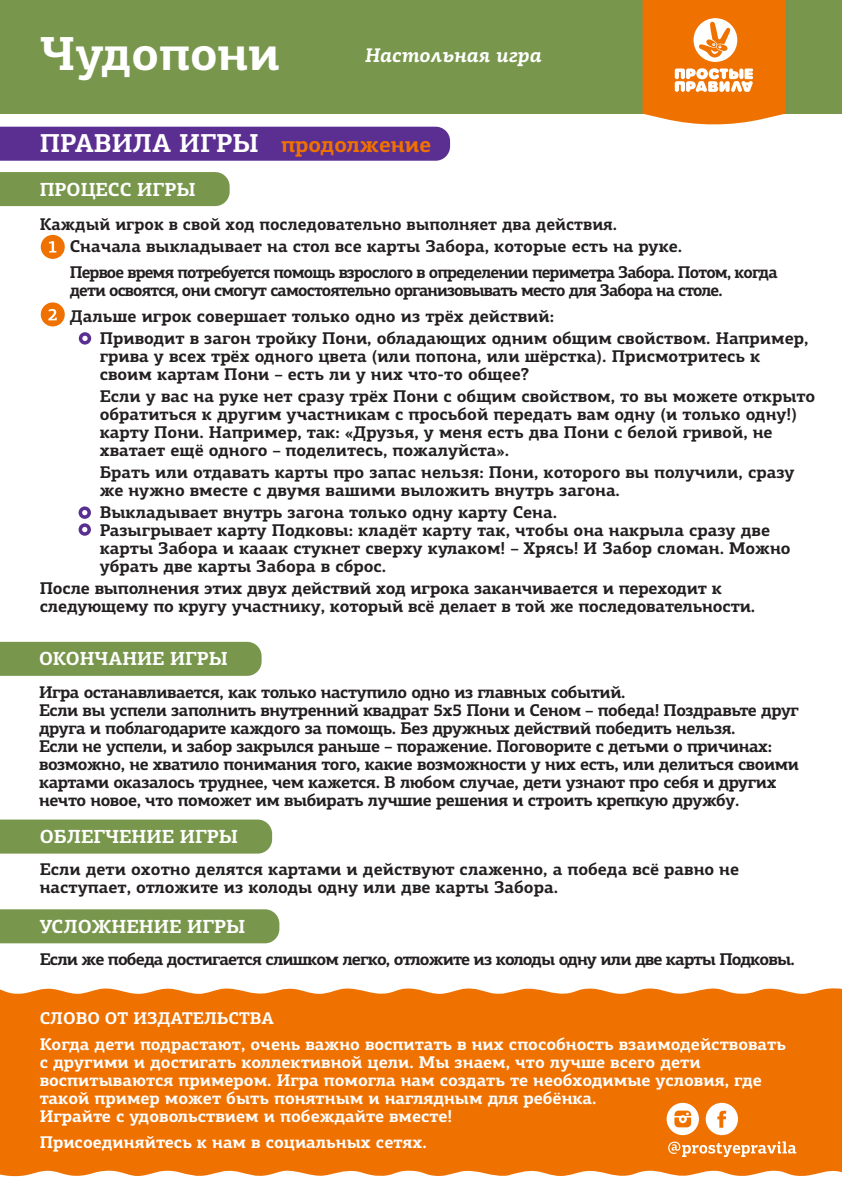
<style>
.page{position:relative;width:842px;height:1191px;background:#fff}
.page>*{position:absolute;margin:0;border:0;box-sizing:border-box;transform-origin:0 0}
.t1{font:700 48px "PF Centro Slab Pro";color:#fff}
.t2{font:700 26px "PF Centro Slab Pro";color:#fff}
.t3{font:italic 700 19.8px "PF Centro Slab Pro";color:#fff}
.t4{font:700 19px "PF Centro Slab Pro";color:#fff}
.t5{font:700 17px/18px "PF Centro Slab Pro";letter-spacing:-.01em;color:#231f20}
.t6{font:700 17px/18px "PF Centro Slab Pro";color:#fff}
.t7{font:700 17px/18px "PF Centro Slab Pro";letter-spacing:-.05em;color:#231f20;scale:.96 1}
.t8{font:700 17px "PF Centro Slab Pro";letter-spacing:-.05em;color:#231f20}
.s1{font-size:22px;color:#ef7100}
</style>
<div class="page">
<div style="left:0;top:0;width:842px;height:113px;background:#79974c"></div>
<div style="left:0;top:988px;width:842px;height:189px;background:#ef7100"></div>
<svg style="left:706px;top:1102px;width:32px;height:33px"></svg>
<svg style="left:667px;top:1102px;width:32px;height:33px"></svg>
<svg style="left:668px;top:1141px;width:128px;height:16px"></svg>
<div style="left:0;top:642px;width:262px;height:34px;background:#79974c"></div>
<div style="left:0;top:819px;width:272px;height:34px;background:#79974c"></div>
<div style="left:0;top:909px;width:279px;height:34px;background:#79974c"></div>
<div style="left:0;top:172px;width:230px;height:34px;background:#79974c"></div>
<div style="left:0;top:127px;width:450px;height:34px;background:#5b2e91"></div>
<div style="left:41px;top:302px;width:24px;height:24px;background:#ef7100;border-radius:50%"></div>
<svg style="left:48px;top:309px;width:9px;height:11px"></svg>
<div style="left:41px;top:235px;width:24px;height:24px;background:#ef7100;border-radius:50%"></div>
<svg style="left:49px;top:241px;width:7px;height:11px"></svg>
<svg style="left:643px;top:0;width:142px;height:125px;background:#f18729"></svg>
<div style="left:79px;top:332px;width:12px;height:12px;background:#5b2e91;border-radius:50%"></div>
<svg style="left:82px;top:336px;width:6px;height:5px"></svg>
<svg style="left:79px;top:506px;width:12px;height:13px"></svg>
<svg style="left:82px;top:510px;width:5px;height:5px"></svg>
<svg style="left:79px;top:523px;width:12px;height:13px"></svg>
<svg style="left:82px;top:527px;width:5px;height:5px"></svg>
<h1 class="t1" style="left:40px;top:23px;width:242px">Чудопони</h1>
<p class="t3" style="left:365px;top:43px;width:178px">Настольная игра</p>
<h2 class="t2" style="left:40px;top:127px;width:393px">ПРАВИЛА ИГРЫ <span class="s1">продолжение</span></h2>
<p class="t4" style="left:40px;top:177px;width:157px">ПРОЦЕСС ИГРЫ</p>
<p class="t5" style="left:70px;top:213px;width:614px;line-height:22px;text-indent:-30px">Каждый игрок в свой ход последовательно выполняет два действия.<br>Сначала выкладывает на стол все карты Забора, которые есть на руке.</p>
<p class="t7" style="left:70px;top:263px;width:739px">Первое время потребуется помощь взрослого в определении периметра Забора. Потом, когда дети освоятся, они смогут самостоятельно организовывать место для Забора на столе.</p>
<p class="t5" style="left:100px;top:305px;width:710px;line-height:22px;text-indent:-30px">Дальше игрок совершает только одно из трёх действий:<br>Приводит в загон тройку Пони, обладающих одним общим свойством. Например,</p>
<p class="t5" style="left:100px;top:347px;width:662px">грива у всех трёх одного цвета (или попона, или шёрстка). Присмотритесь к своим картам Пони – есть ли у них что-то общее?</p>
<p class="t5" style="left:100px;top:387px;width:717px">Если у вас на руке нет сразу трёх Пони с общим свойством, то вы можете открыто обратиться к другим участникам с просьбой передать вам одну (и только одну!) карту Пони. Например, так: «Друзья, у меня есть два Пони с белой гривой, не хватает ещё одного – поделитесь, пожалуйста».</p>
<p class="t5" style="left:100px;top:463px;width:696px">Брать или отдавать карты про запас нельзя: Пони, которого вы получили, сразу же нужно вместе с двумя вашими выложить внутрь загона.</p>
<p class="t5" style="left:100px;top:503px;width:692px">Выкладывает внутрь загона только одну карту Сена.<br>Разыгрывает карту Подковы: кладёт карту так, чтобы она накрыла сразу две карты Забора и кааак стукнет сверху кулаком! – Хрясь! И Забор сломан. Можно убрать две карты Забора в сброс.</p>
<p class="t5" style="left:40px;top:579px;width:717px">После выполнения этих двух действий ход игрока заканчивается и переходит к следующему по кругу участнику, который всё делает в той же последовательности.</p>
<p class="t4" style="left:39px;top:647px;width:190px">ОКОНЧАНИЕ ИГРЫ</p>
<p class="t5" style="left:39px;top:682px;width:761px">Игра останавливается, как только наступило одно из главных событий.<br>Если вы успели заполнить внутренний квадрат 5х5 Пони и Сеном – победа! Поздравьте друг друга и поблагодарите каждого за помощь. Без дружных действий победить нельзя.<br>Если не успели, и забор закрылся раньше – поражение. Поговорите с детьми о причинах: возможно, не хватило понимания того, какие возможности у них есть, или делиться своими картами оказалось труднее, чем кажется. В любом случае, дети узнают про себя и других нечто новое, что поможет им выбирать лучшие решения и строить крепкую дружбу.</p>
<p class="t4" style="left:40px;top:824px;width:200px">ОБЛЕГЧЕНИЕ ИГРЫ</p>
<p class="t5" style="left:40px;top:860px;width:701px">Если дети охотно делятся картами и действуют слаженно, а победа всё равно не наступает, отложите из колоды одну или две карты Забора.</p>
<p class="t4" style="left:40px;top:914px;width:207px">УСЛОЖНЕНИЕ ИГРЫ</p>
<p class="t8" style="left:40px;top:948px;width:757px">Если же победа достигается слишком легко, отложите из колоды одну или две карты Подковы.</p>
<p class="t6" style="left:40px;top:1005px;width:748px;line-height:26px">СЛОВО ОТ ИЗДАТЕЛЬСТВА<br>Когда дети подрастают, очень важно воспитать в них способность взаимодействовать</p>
<p class="t6" style="left:40px;top:1053px;width:724px">с другими и достигать коллективной цели. Мы знаем, что лучше всего дети воспитываются примером. Игра помогла нам создать те необходимые условия, где такой пример может быть понятным и наглядным для ребёнка.<br>Играйте с удовольствием и побеждайте вместе!</p>
<p class="t6" style="left:40px;top:1133px;width:389px">Присоединяйтесь к нам в социальных сетях.</p>
</div>
